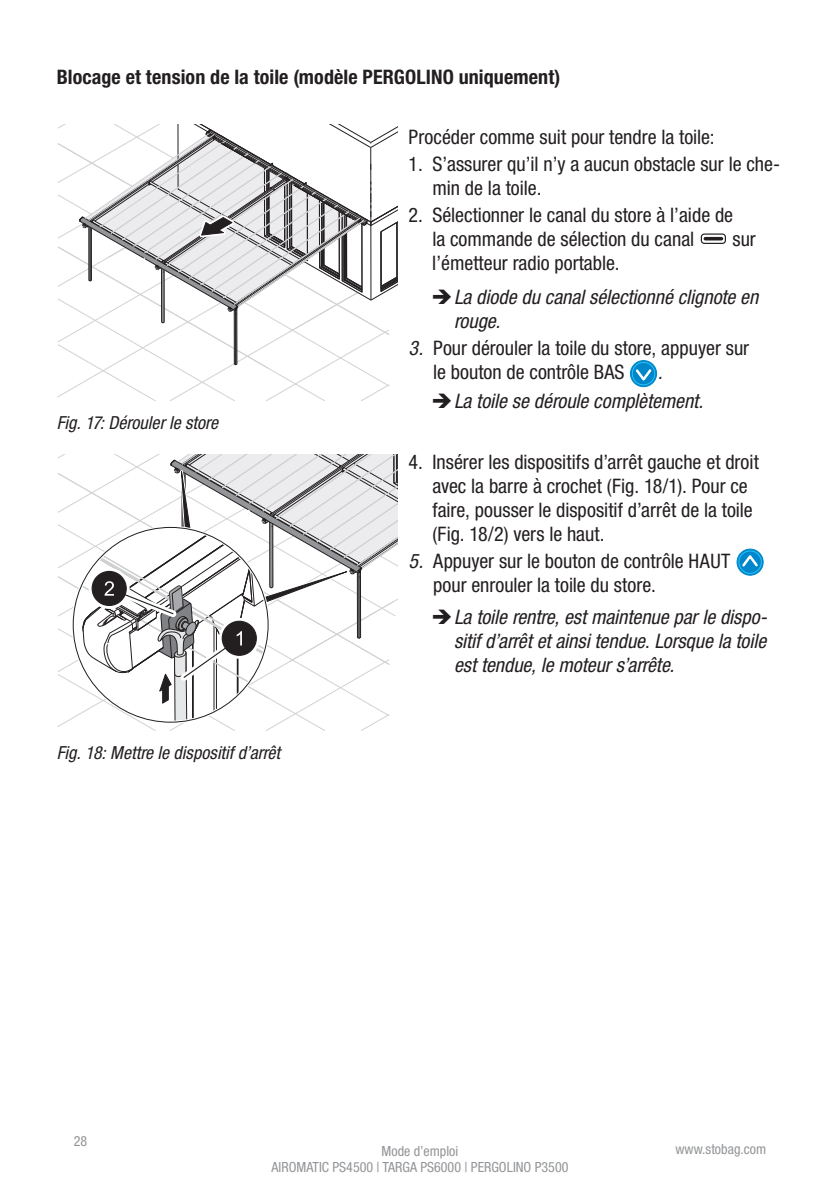
<style>
.page{position:relative;width:840px;height:1191px;background:#fff}
.page>*{position:absolute;margin:0;border:0;box-sizing:border-box;transform-origin:0 0}
.t1{font:condensed 20px/24px "Helvetica Neue LT Pro";color:#231f20}
.t2{font:italic condensed 20px/24px "Helvetica Neue LT Pro";color:#231f20}
.t3{font:700 condensed 20px "Helvetica Neue LT Pro";letter-spacing:.005em;color:#231f20}
.t4{font:italic condensed 18px "Helvetica Neue LT Pro";color:#231f20}
.t5{font:condensed 14px/16.8px "Helvetica Neue LT Pro";color:#939598;text-align:center}
.s1{font-style:italic}
</style>
<div class="page">
<svg style="left:57px;top:125px;width:340px;height:276px"></svg>
<div style="left:700px;top:233px;width:25px;height:11px;border:1px solid #231f20;border-radius:3px"></div>
<hr style="left:705px;top:237px;width:16px;height:3px;background:#231f20">
<svg style="left:630px;top:360px;width:26px;height:27px"></svg>
<div style="left:629px;top:360px;width:27px;height:27px;border:1px solid #0086cb;border-radius:50%"></div>
<svg style="left:632px;top:362px;width:22px;height:23px"></svg>
<div style="left:631px;top:362px;width:23px;height:23px;border:1px solid #29c3f1;border-radius:50%"></div>
<svg style="left:633px;top:367px;width:20px;height:16px"></svg>
<svg style="left:57px;top:454px;width:341px;height:277px"></svg>
<svg style="left:736px;top:549px;width:26px;height:26px"></svg>
<div style="left:736px;top:549px;width:27px;height:26px;border:1px solid #0086cb;border-radius:50%"></div>
<div style="left:738px;top:551px;width:22px;height:22px;background:#0086cb;border-radius:50%"></div>
<div style="left:738px;top:550px;width:23px;height:24px;border:1px solid #29c3f1;border-radius:50%"></div>
<svg style="left:739px;top:552px;width:20px;height:17px"></svg>
<p class="t3" style="left:57px;top:65px;width:505px">Blocage et tension de la toile (modèle PERGOLINO uniquement)</p>
<p class="t1" style="left:408px;top:125px;width:307px">Procéder comme suit pour tendre la toile:</p>
<p class="t1" style="left:432px;top:152px;width:349px;text-indent:-24px">1. S’assurer qu’il n’y a aucun obstacle sur le che&shy;min de la toile.</p>
<p class="t1" style="left:432px;top:203px;width:302px;text-indent:-24px">2. Sélectionner le canal du store à l’aide de la commande de sélection du canal</p>
<p class="t1" style="left:732px;top:227px;width:25px">sur</p>
<p class="t4" style="left:57px;top:412px;width:163px">Fig. 17: Dérouler le store</p>
<p class="t4" style="left:57px;top:742px;width:225px">Fig. 18: Mettre le dispositif d’arrêt</p>
<p class="t1" style="left:432px;top:251px;width:189px">l’émetteur radio portable.</p>
<p class="t2" style="left:454px;top:286px;width:306px">La diode du canal sélectionné clignote en rouge.</p>
<p class="t1" style="left:433px;top:336px;width:317px;text-indent:-25px"><span class="s1">3.</span> Pour dérouler la toile du store, appuyer sur le bouton de contrôle BAS</p>
<p class="t2" style="left:454px;top:358px;width:250px;line-height:29.2px;text-indent:204px">.<br>La toile se déroule complètement.</p>
<p class="t1" style="left:432px;top:449px;width:328px;text-indent:-24px">4. Insérer les dispositifs d’arrêt gauche et droit avec la barre à crochet (Fig. 18/1). Pour ce faire, pousser le dispositif d’arrêt de la toile (Fig. 18/2) vers le haut.</p>
<p class="t1" style="left:433px;top:548px;width:299px;text-indent:-25px"><span class="s1">5.</span> Appuyer sur le bouton de contrôle HAUT pour enrouler la toile du store.</p>
<p class="t2" style="left:454px;top:606px;width:314px;text-align:justify">La toile rentre, est maintenue par le dispo&shy;sitif d’arrêt et ainsi tendue. Lorsque la toile est tendue, le moteur s’arrête.</p>
<p class="t5" style="left:74px;top:1132px;width:15px">28</p>
<p class="t5" style="left:271px;top:1142px;width:298px">Mode d’emploi<br>AIROMATIC PS4500 | TARGA PS6000 | PERGOLINO P3500</p>
<p class="t5" style="left:675px;top:1140px;width:92px">www.stobag.com</p>
</div>
